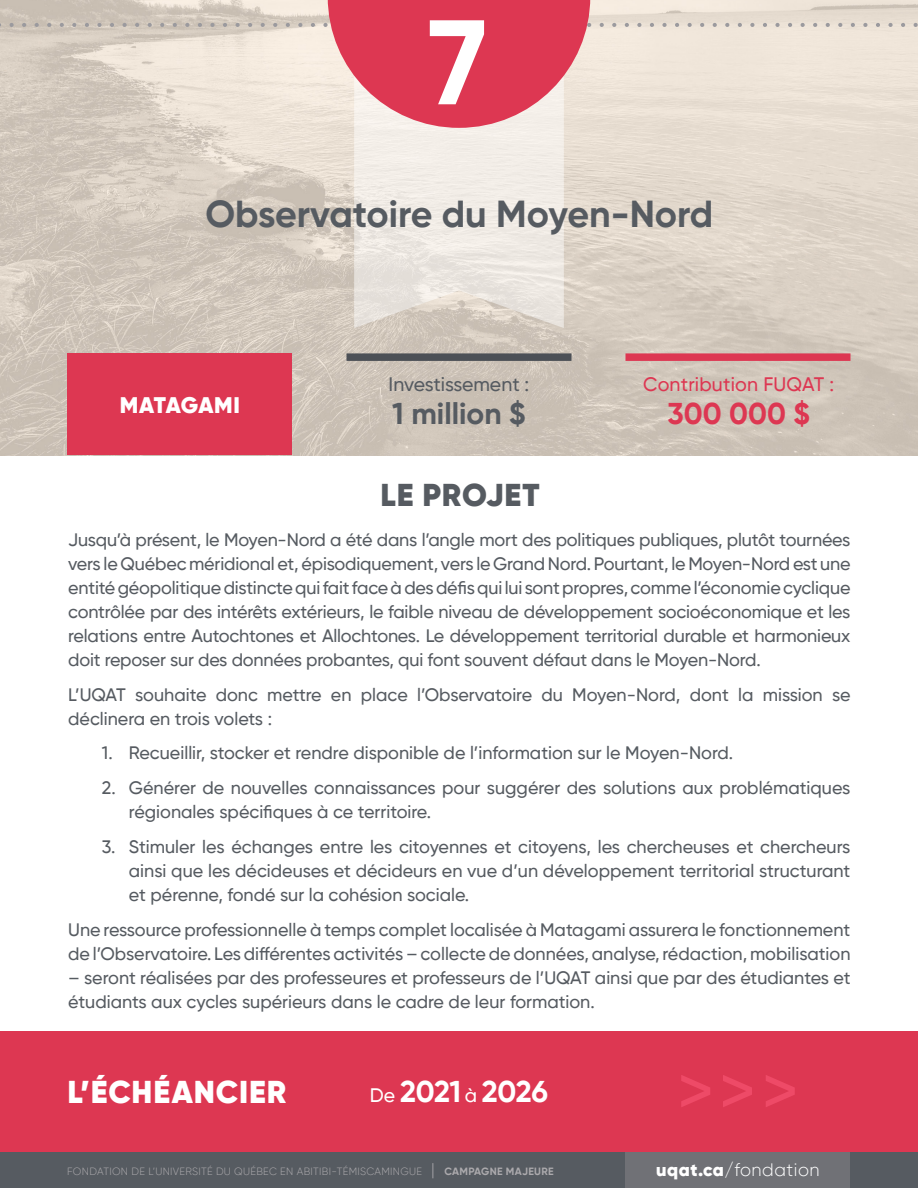
<style>
.page{position:relative;width:918px;height:1188px;background:#fff}
.page>*{position:absolute;margin:0;border:0;box-sizing:border-box;transform-origin:0 0}
.t1{font:700 120px "Gilroy";color:#fff}
.t2{font:700 37.5px "Gilroy";color:#565b61}
.courant{font:900 31.5px "Gilroy";letter-spacing:.03em;color:#fff}
.courant-2{font:900 31.5px "Gilroy";letter-spacing:.03em;color:#565b61}
.courant-3{font:700 30px "Gilroy";letter-spacing:-.015em;color:#fff}
.courant-4{font:700 30px "Gilroy";color:#565b61}
.courant-5{font:700 30px "Gilroy";color:#dd3752}
.courant-6{font:900 22.5px "Gilroy";letter-spacing:.005em;color:#fff}
.courant-7{font:500 19.5px "Gilroy";letter-spacing:.01em;color:#dd3752}
.courant-8{font:500 19.5px "Gilroy";letter-spacing:-.005em;color:#565b61}
.Courant_3{font:500 18px/24px "Gilroy";color:#565b61}
.t3{font:300 18px "Gilroy";letter-spacing:.03em;color:#fff}
.t4{font:300 10.5px "Gilroy";letter-spacing:.03em;color:#acaaad}
.s1{font-weight:500;font-size:19.5px}
.s2{font-size:16.5px}
.s3{font-weight:700}
.s4{font-weight:900}
</style>
<div class="page">
<img style="left:0;top:128px;width:918px;height:327px">
<div style="left:0;top:1152px;width:918px;height:36px;background:#565b61"></div>
<div style="left:626px;top:1152px;width:224px;height:36px;background:#707176"></div>
<div style="left:68px;top:353px;width:224px;height:102px;background:#dd3752"></div>
<div style="left:626px;top:353px;width:224px;height:8px;background:#dd3752"></div>
<div style="left:346px;top:353px;width:226px;height:8px;background:#4c5056"></div>
<svg style="left:354px;top:128px;width:210px;height:200px;background:#ece7e0"></svg>
<svg style="left:0;top:0;width:918px;height:128px;background:#e5b8b5"></svg>
<div style="left:0;top:1031px;width:918px;height:121px;background:#dd3752"></div>
<svg style="left:681px;top:1075px;width:29px;height:32px"></svg>
<svg style="left:723px;top:1075px;width:29px;height:32px"></svg>
<svg style="left:766px;top:1075px;width:29px;height:32px"></svg>
<p class="t1" style="left:428px;top:-13px;width:60px">7</p>
<p class="t2" style="left:205px;top:190px;width:510px">Observatoire du Moyen-Nord</p>
<p class="courant-6" style="left:120px;top:391px;width:122px">MATAGAMI</p>
<p class="courant-8" style="left:389px;top:372px;width:142px">Investissement :</p>
<p class="courant-4" style="left:392px;top:395px;width:135px">1 million $</p>
<p class="courant-2" style="left:381px;top:475px;width:161px">LE PROJET</p>
<p class="courant-7" style="left:643px;top:372px;width:193px">Contribution FUQAT :</p>
<p class="courant-5" style="left:668px;top:395px;width:144px">300 000 $</p>
<p class="Courant_3" style="left:68px;top:527px;width:784px;text-align:justify">Jusqu’à présent, le Moyen-Nord a été dans l’angle mort des politiques publiques, plutôt tournées vers le Québec méridional et, épisodiquement, vers le Grand Nord. Pourtant, le Moyen-Nord est une entité géopolitique distincte qui fait face à des défis qui lui sont propres, comme l’économie cyclique contrôlée par des intérêts extérieurs, le faible niveau de développement socioéconomique et les relations entre Autochtones et Allochtones. Le développement territorial durable et harmonieux doit reposer sur des données probantes, qui font souvent défaut dans le Moyen-Nord.</p>
<p class="Courant_3" style="left:68px;top:682px;width:784px">L’UQAT souhaite donc mettre en place l’Observatoire du Moyen-Nord, dont la mission se déclinera en trois volets :</p>
<p class="Courant_3" style="left:102px;top:741px;width:633px">1. Recueillir, stocker et rendre disponible de l’information sur le Moyen-Nord.</p>
<p class="Courant_3" style="left:129px;top:776px;width:723px;text-indent:-27px">2. Générer de nouvelles connaissances pour suggérer des solutions aux problématiques régionales spécifiques à ce territoire.</p>
<p class="Courant_3" style="left:129px;top:834px;width:723px;text-align:justify;text-indent:-27px">3. Stimuler les échanges entre les citoyennes et citoyens, les chercheuses et chercheurs ainsi que les décideuses et décideurs en vue d’un développement territorial structurant et pérenne, fondé sur la cohésion sociale.</p>
<p class="Courant_3" style="left:68px;top:917px;width:784px">Une ressource professionnelle à temps complet localisée à Matagami assurera le fonctionnement de l’Observatoire. Les différentes activités – collecte de données, analyse, rédaction, mobilisation</p>
<p class="Courant_3" style="left:68px;top:965px;width:784px">– seront réalisées par des professeures et professeurs de l’UQAT ainsi que par des étudiantes et étudiants aux cycles supérieurs dans le cadre de leur formation.</p>
<p class="courant" style="left:68px;top:1072px;width:220px">L’ÉCHÉANCIER</p>
<p class="courant-3" style="left:370px;top:1073px;width:180px"><span class="s1">De</span> 2021 <span class="s1">à</span> 2026</p>
<p class="t4" style="left:67px;top:1165px;width:488px">FONDATION DE L’UNIVERSITÉ DU QUÉBEC EN ABITIBI-TÉMISCAMINGUE <span class="s2">|</span> <span class="s3">CAMPAGNE MAJEURE</span></p>
<p class="t3" style="left:656px;top:1159px;width:165px"><span class="s4">uqat.ca</span>/fondation</p>
</div>
